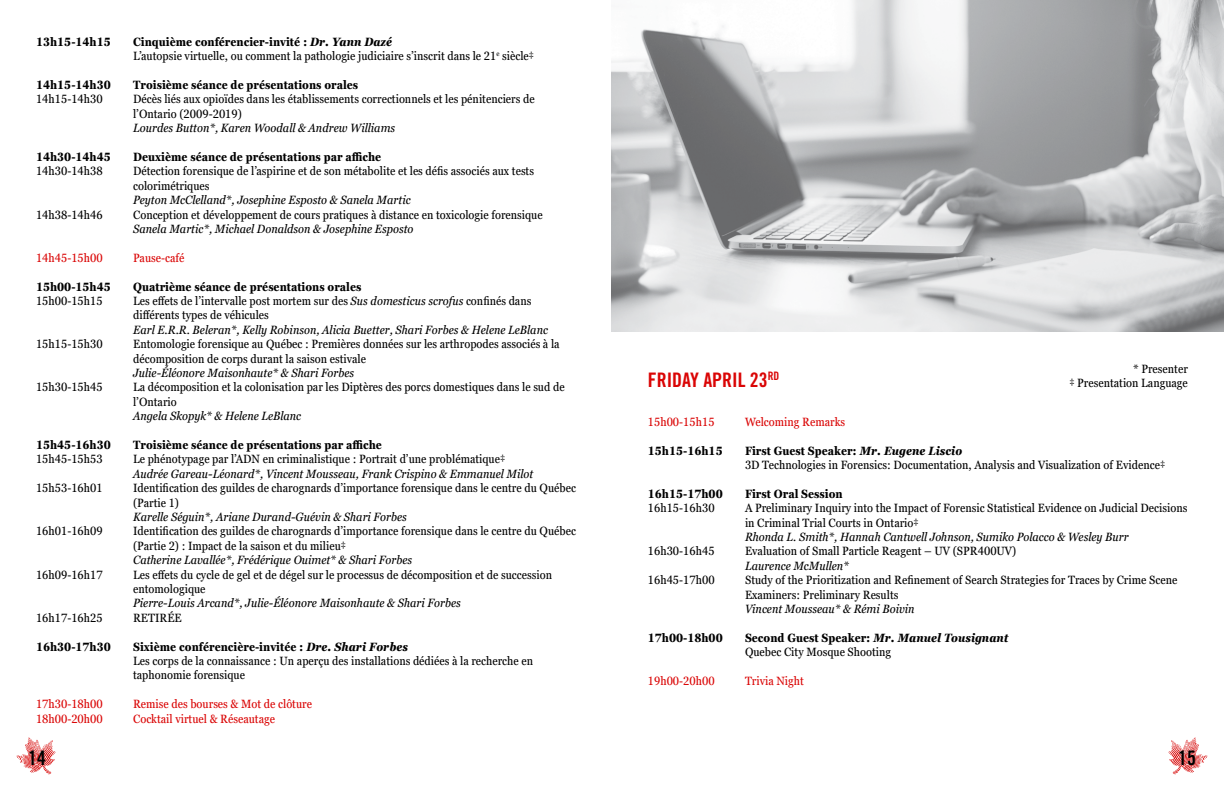
<style>
.page{position:relative;width:1224px;height:792px;background:#fff}
.page>*{position:absolute;margin:0;border:0;box-sizing:border-box;transform-origin:0 0}
.t1{font:20px "Trade Gothic Bold Cond Twenty";color:#da0505}
.t2{font:20px "Trade Gothic Bold Cond Twenty";color:#000}
.t3{font:condensed 12px/14.4px "Georgia Pro";color:#000}
.t4{font:italic condensed 12px "Georgia Pro";color:#000}
.t5{font:700 condensed 12px "Georgia Pro";color:#000}
.t6{font:condensed 12px/14.4px "Georgia Pro";color:#da0505}
.s1{font-weight:700}
.s2{font-weight:700;font-style:italic}
.s3{font-style:italic}
</style>
<div class="page">
<svg style="left:1169px;top:738px;width:38px;height:36px"></svg>
<svg style="left:17px;top:738px;width:38px;height:36px"></svg>
<img style="left:612px;top:0;width:612px;height:331px">
<p class="t5" style="left:36px;top:35px;width:76px">13h15-14h15</p>
<p class="t5" style="left:36px;top:78px;width:76px">14h15-14h30</p>
<p class="t3" style="left:36px;top:93px;width:68px">14h15-14h30</p>
<p class="t5" style="left:36px;top:150px;width:76px">14h30-14h45</p>
<p class="t3" style="left:36px;top:165px;width:68px">14h30-14h38</p>
<p class="t3" style="left:36px;top:208px;width:68px">14h38-14h46</p>
<p class="t6" style="left:36px;top:251px;width:68px">14h45-15h00</p>
<p class="t5" style="left:36px;top:279px;width:76px">15h00-15h45</p>
<p class="t3" style="left:36px;top:294px;width:68px">15h00-15h15</p>
<p class="t3" style="left:36px;top:337px;width:68px">15h15-15h30</p>
<p class="t3" style="left:36px;top:381px;width:68px">15h30-15h45</p>
<p class="t5" style="left:36px;top:438px;width:76px">15h45-16h30</p>
<p class="t3" style="left:36px;top:453px;width:68px">15h45-15h53</p>
<p class="t3" style="left:36px;top:481px;width:68px">15h53-16h01</p>
<p class="t3" style="left:36px;top:525px;width:68px">16h01-16h09</p>
<p class="t3" style="left:36px;top:568px;width:68px">16h09-16h17</p>
<p class="t3" style="left:36px;top:611px;width:68px">16h17-16h25</p>
<p class="t5" style="left:36px;top:639px;width:76px">16h30-17h30</p>
<p class="t6" style="left:36px;top:697px;width:68px">17h30-18h00<br>18h00-20h00</p>
<p class="t3" style="left:133px;top:35px;width:403px"><span class="s1">Cinquième conférencier-invité :</span> <span class="s2">Dr. Yann Dazé<br></span>L’autopsie virtuelle, ou comment la pathologie judiciaire s’inscrit dans le 21<sup>e</sup> siècle‡</p>
<p class="t5" style="left:133px;top:78px;width:227px">Troisième séance de présentations orales</p>
<p class="t3" style="left:133px;top:93px;width:403px">Décès liés aux opioïdes dans les établissements correctionnels et les pénitenciers de l’Ontario (2009-2019)</p>
<p class="t4" style="left:133px;top:121px;width:264px">Lourdes Button*, Karen Woodall &amp; Andrew Williams</p>
<p class="t5" style="left:133px;top:150px;width:250px">Deuxième séance de présentations par affiche</p>
<p class="t3" style="left:133px;top:165px;width:402px">Détection forensique de l’aspirine et de son métabolite et les défis associés aux tests colorimétriques</p>
<p class="t4" style="left:133px;top:193px;width:279px">Peyton McClelland*, Josephine Esposto &amp; Sanela Martic</p>
<p class="t3" style="left:133px;top:208px;width:411px">Conception et développement de cours pratiques à distance en toxicologie forensique</p>
<p class="t4" style="left:133px;top:222px;width:282px">Sanela Martic*, Michael Donaldson &amp; Josephine Esposto</p>
<p class="t6" style="left:133px;top:251px;width:53px">Pause-café</p>
<p class="t3" style="left:133px;top:280px;width:400px"><span class="s1">Quatrième séance de présentations orales<br></span>Les effets de l’intervalle post mortem sur des <span class="s3">Sus domesticus scrofus</span> confinés dans différents types de véhicules</p>
<p class="t4" style="left:133px;top:323px;width:416px">Earl E.R.R. Beleran*, Kelly Robinson, Alicia Buetter, Shari Forbes &amp; Helene LeBlanc</p>
<p class="t3" style="left:133px;top:337px;width:428px">Entomologie forensique au Québec : Premières données sur les arthropodes associés à la décomposition de corps durant la saison estivale</p>
<p class="t4" style="left:133px;top:366px;width:223px">Julie-Éléonore Maisonhaute* &amp; Shari Forbes</p>
<p class="t3" style="left:133px;top:381px;width:433px">La décomposition et la colonisation par les Diptères des porcs domestiques dans le sud de l’Ontario</p>
<p class="t4" style="left:133px;top:409px;width:170px">Angela Skopyk* &amp; Helene LeBlanc</p>
<p class="t5" style="left:133px;top:438px;width:250px">Troisième séance de présentations par affiche</p>
<p class="t3" style="left:133px;top:453px;width:374px">Le phénotypage par l’ADN en criminalistique : Portrait d’une problématique‡</p>
<p class="t4" style="left:133px;top:467px;width:402px">Audrée Gareau-Léonard*, Vincent Mousseau, Frank Crispino &amp; Emmanuel Milot</p>
<p class="t3" style="left:133px;top:481px;width:444px">Identification des guildes de charognards d’importance forensique dans le centre du Québec (Partie 1)</p>
<p class="t4" style="left:133px;top:510px;width:275px">Karelle Séguin*, Ariane Durand-Guévin &amp; Shari Forbes</p>
<p class="t3" style="left:133px;top:525px;width:444px">Identification des guildes de charognards d’importance forensique dans le centre du Québec (Partie 2) : Impact de la saison et du milieu‡</p>
<p class="t4" style="left:133px;top:553px;width:281px">Catherine Lavallée*, Frédérique Ouimet* &amp; Shari Forbes</p>
<p class="t3" style="left:133px;top:568px;width:420px">Les effets du cycle de gel et de dégel sur le processus de décomposition et de succession entomologique</p>
<p class="t4" style="left:133px;top:596px;width:329px">Pierre-Louis Arcand*, Julie-Éléonore Maisonhaute &amp; Shari Forbes</p>
<p class="t3" style="left:133px;top:611px;width:50px">RETIRÉE</p>
<p class="t3" style="left:133px;top:640px;width:402px"><span class="s1">Sixième conférencière-invitée :</span> <span class="s2">Dre. Shari Forbes<br></span>Les corps de la connaissance : Un aperçu des installations dédiées à la recherche en taphonomie forensique</p>
<p class="t6" style="left:133px;top:697px;width:180px">Remise des bourses &amp; Mot de clôture<br>Cocktail virtuel &amp; Réseautage</p>
<p class="t3" style="left:1069px;top:362px;width:120px;text-align:right">* Presenter<br>‡ Presentation Language</p>
<h1 class="t1" style="left:648px;top:368px;width:133px">FRIDAY APRIL 23<sup>RD</sup></h1>
<p class="t6" style="left:648px;top:415px;width:68px">15h00-15h15</p>
<p class="t5" style="left:648px;top:443px;width:76px">15h15-16h15</p>
<p class="t5" style="left:648px;top:486px;width:76px">16h15-17h00</p>
<p class="t3" style="left:648px;top:501px;width:68px">16h15-16h30</p>
<p class="t3" style="left:648px;top:544px;width:68px">16h30-16h45</p>
<p class="t3" style="left:648px;top:573px;width:68px">16h45-17h00</p>
<p class="t6" style="left:745px;top:415px;width:102px">Welcoming Remarks</p>
<p class="t3" style="left:745px;top:444px;width:422px"><span class="s1">First Guest Speaker:</span> <span class="s2">Mr. Eugene Liscio<br></span>3D Technologies in Forensics: Documentation, Analysis and Visualization of Evidence‡</p>
<p class="t5" style="left:745px;top:486px;width:99px">First Oral Session</p>
<p class="t3" style="left:745px;top:501px;width:444px">A Preliminary Inquiry into the Impact of Forensic Statistical Evidence on Judicial Decisions in Criminal Trial Courts in Ontario‡</p>
<p class="t4" style="left:745px;top:530px;width:385px">Rhonda L. Smith*, Hannah Cantwell Johnson, Sumiko Polacco &amp; Wesley Burr</p>
<p class="t3" style="left:745px;top:544px;width:273px">Evaluation of Small Particle Reagent – UV (SPR400UV)</p>
<p class="t4" style="left:745px;top:559px;width:105px">Laurence McMullen*</p>
<p class="t3" style="left:745px;top:573px;width:434px">Study of the Prioritization and Refinement of Search Strategies for Traces by Crime Scene<br>Examiners: Preliminary Results</p>
<p class="t4" style="left:745px;top:602px;width:171px">Vincent Mousseau* &amp; Rémi Boivin</p>
<p class="t3" style="left:745px;top:631px;width:265px"><span class="s1">Second Guest Speaker:</span> <span class="s2">Mr. Manuel Tousignant<br></span>Quebec City Mosque Shooting</p>
<p class="t6" style="left:745px;top:674px;width:60px">Trivia Night</p>
<p class="t5" style="left:648px;top:630px;width:76px">17h00-18h00</p>
<p class="t6" style="left:648px;top:674px;width:68px">19h00-20h00</p>
<h1 class="t2" style="left:28px;top:746px;width:19px">14</h1>
<h1 class="t2" style="left:1178px;top:746px;width:19px">15</h1>
</div>
